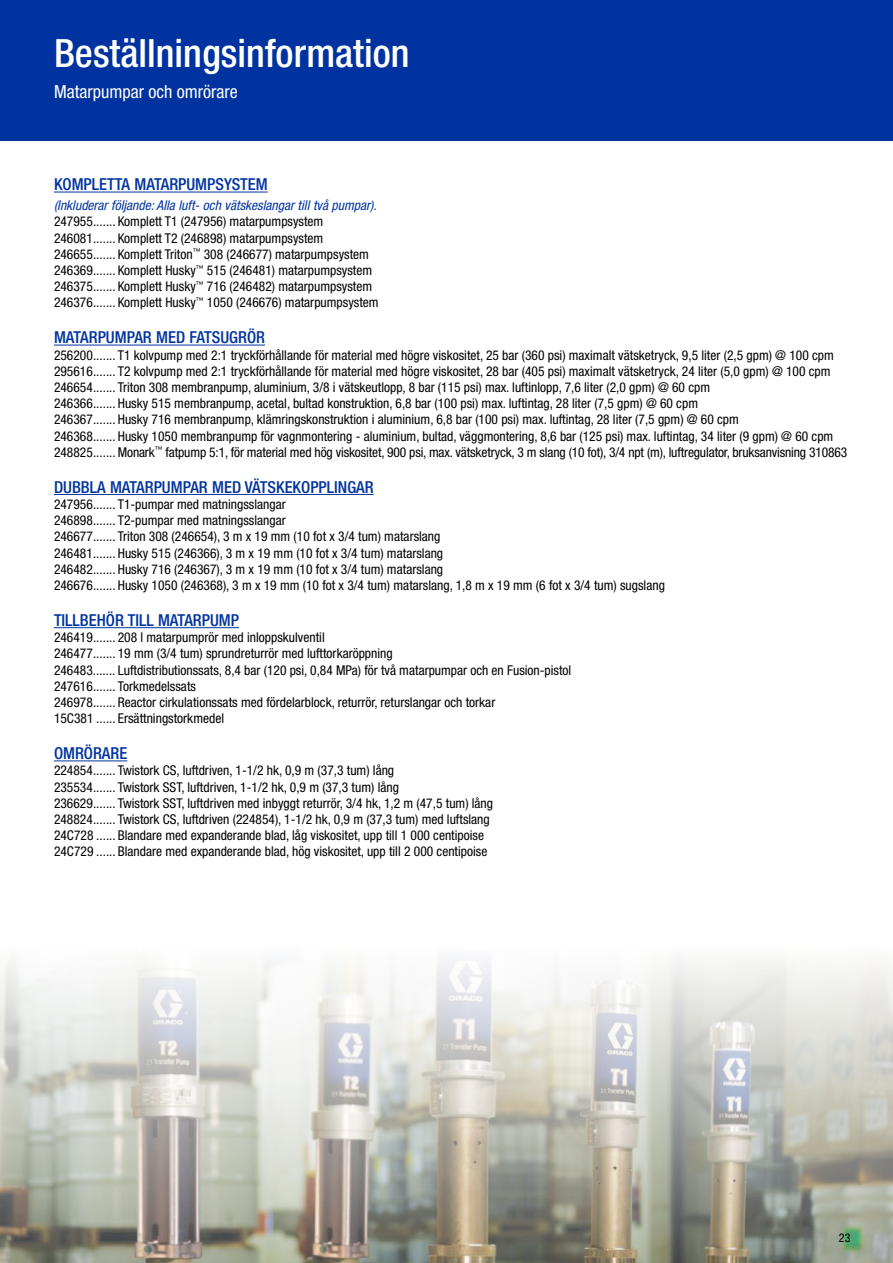
<style>
.page{position:relative;width:893px;height:1263px;background:#fff}
.page>*{position:absolute;margin:0;border:0;box-sizing:border-box;transform-origin:0 0}
.t1{font:500 condensed 39px "Helvetica Neue LT Std";color:#fff}
.t2{font:condensed 18px "Helvetica Neue LT Std";color:#fff}
.t3{font:500 condensed 16.5px "Helvetica Neue LT Std";color:#0033a0}
.t4{font:condensed 13.5px/16.2px "Helvetica Neue LT Std";color:#000}
.t5{font:italic condensed 13.5px "Helvetica Neue LT Std";color:#0033a0}
.t6{font:condensed 12px "Helvetica Neue LT Std";color:#000}
</style>
<div class="page">
<div style="left:0;top:0;width:893px;height:140px;background:#0033a0"></div>
<img style="left:0;top:959px;width:893px;height:304px">
<hr style="left:54px;top:192px;width:214px;height:1px;background:#0033a0">
<hr style="left:54px;top:345px;width:211px;height:1px;background:#0033a0">
<hr style="left:54px;top:494px;width:320px;height:1px;background:#0033a0">
<hr style="left:54px;top:627px;width:185px;height:1px;background:#0033a0">
<hr style="left:54px;top:760px;width:73px;height:1px;background:#0033a0">
<h1 class="t1" style="left:54px;top:30px;width:357px">Beställningsinformation</h1>
<h2 class="t2" style="left:54px;top:81px;width:185px">Matarpumpar och omrörare</h2>
<p class="t3" style="left:54px;top:175px;width:215px">KOMPLETTA MATARPUMPSYSTEM</p>
<p class="t5" style="left:54px;top:198px;width:324px">(Inkluderar följande: Alla luft- och vätskeslangar till två pumpar).</p>
<p class="t4" style="left:54px;top:213px;width:326px">247955....... Komplett T1 (247956) matarpumpsystem 246081....... Komplett T2 (246898) matarpumpsystem 246655....... Komplett Triton<sup>™</sup> 308 (246677) matarpumpsystem 246369....... Komplett Husky<sup>™</sup> 515 (246481) matarpumpsystem 246375....... Komplett Husky<sup>™</sup> 716 (246482) matarpumpsystem 246376....... Komplett Husky<sup>™</sup> 1050 (246676) matarpumpsystem</p>
<p class="t3" style="left:54px;top:328px;width:213px">MATARPUMPAR MED FATSUGRÖR</p>
<p class="t4" style="left:54px;top:347px;width:795px">256200....... T1 kolvpump med 2:1 tryckförhållande för material med högre viskositet, 25 bar (360 psi) maximalt vätsketryck, 9,5 liter (2,5 gpm) @ 100 cpm 295616....... T2 kolvpump med 2:1 tryckförhållande för material med högre viskositet, 28 bar (405 psi) maximalt vätsketryck, 24 liter (5,0 gpm) @ 100 cpm 246654....... Triton 308 membranpump, aluminium, 3/8 i vätskeutlopp, 8 bar (115 psi) max. luftinlopp, 7,6 liter (2,0 gpm) @ 60 cpm<br>246366....... Husky 515 membranpump, acetal, bultad konstruktion, 6,8 bar (100 psi) max. luftintag, 28 liter (7,5 gpm) @ 60 cpm<br>246367....... Husky 716 membranpump, klämringskonstruktion i aluminium, 6,8 bar (100 psi) max. luftintag, 28 liter (7,5 gpm) @ 60 cpm<br>246368....... Husky 1050 membranpump för vagnmontering - aluminium, bultad, väggmontering, 8,6 bar (125 psi) max. luftintag, 34 liter (9 gpm) @ 60 cpm 248825....... Monark<sup>™</sup> fatpump 5:1, för material med hög viskositet, 900 psi, max. vätsketryck, 3 m slang (10 fot), 3/4 npt (m), luftregulator, bruksanvisning 310863</p>
<p class="t3" style="left:54px;top:477px;width:321px">DUBBLA MATARPUMPAR MED VÄTSKEKOPPLINGAR</p>
<p class="t4" style="left:54px;top:496px;width:612px">247956....... T1-pumpar med matningsslangar<br>246898....... T2-pumpar med matningsslangar<br>246677....... Triton 308 (246654), 3 m x 19 mm (10 fot x 3/4 tum) matarslang<br>246481....... Husky 515 (246366), 3 m x 19 mm (10 fot x 3/4 tum) matarslang<br>246482....... Husky 716 (246367), 3 m x 19 mm (10 fot x 3/4 tum) matarslang<br>246676....... Husky 1050 (246368), 3 m x 19 mm (10 fot x 3/4 tum) matarslang, 1,8 m x 19 mm (6 fot x 3/4 tum) sugslang</p>
<p class="t3" style="left:54px;top:610px;width:187px">TILLBEHÖR TILL MATARPUMP</p>
<p class="t4" style="left:54px;top:629px;width:519px">246419....... 208 l matarpumprör med inloppskulventil<br>246477....... 19 mm (3/4 tum) sprundreturrör med lufttorkaröppning<br>246483....... Luftdistributionssats, 8,4 bar (120 psi, 0,84 MPa) för två matarpumpar och en Fusion-pistol 247616....... Torkmedelssats<br>246978....... Reactor cirkulationssats med fördelarblock, returrör, returslangar och torkar<br>15C381 ...... Ersättningstorkmedel</p>
<p class="t3" style="left:54px;top:743px;width:75px">OMRÖRARE</p>
<p class="t4" style="left:54px;top:762px;width:441px">224854....... Twistork CS, luftdriven, 1-1/2 hk, 0,9 m (37,3 tum) lång<br>235534....... Twistork SST, luftdriven, 1-1/2 hk, 0,9 m (37,3 tum) lång<br>236629....... Twistork SST, luftdriven med inbyggt returrör, 3/4 hk, 1,2 m (47,5 tum) lång 248824....... Twistork CS, luftdriven (224854), 1-1/2 hk, 0,9 m (37,3 tum) med luftslang 24C728 ...... Blandare med expanderande blad, låg viskositet, upp till 1 000 centipoise 24C729 ...... Blandare med expanderande blad, hög viskositet, upp till 2 000 centipoise</p>
<p class="t6" style="left:839px;top:1230px;width:13px">23</p>
</div>
